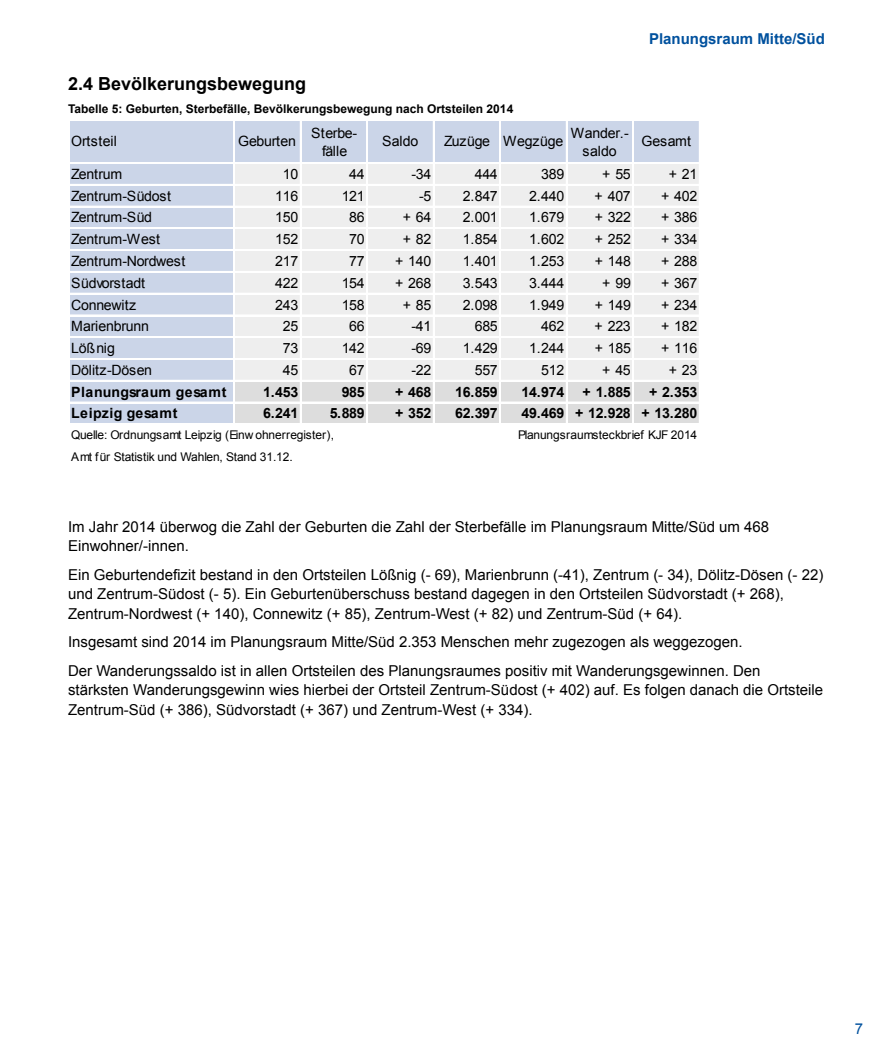
<style>
.page{position:relative;width:893px;height:1063px;background:#fff}
.page>*{position:absolute;margin:0;border:0;box-sizing:border-box;transform-origin:0 0}
.t1{font:700 18px "Arial";color:#000}
.t2{font:15px/19.5px "Arial";color:#000}
.t3{font:700 15px "Arial";color:#00519e}
.t4{font:15px "Arial";color:#00519e}
.t5{font:14.1px/18.5px "Arial";letter-spacing:-.02em;color:#000;text-align:center}
.t6{font:700 14.1px "Arial";letter-spacing:-.02em;color:#000}
.t7{font:700 14.1px "Arial";letter-spacing:.005em;color:#000}
.t8{font:700 14.1px "Arial";letter-spacing:.03em;color:#000}
.t9{font:14.1px "Arial";letter-spacing:.01em;color:#000}
.t10{font:12px/21.8px "Arial";letter-spacing:-.01em;color:#000}
.t11{font:700 12px "Arial";color:#000}
</style>
<div class="page">
<div style="left:69px;top:120px;width:631px;height:44px;background:#cbd5e8"></div>
<div style="left:69px;top:163px;width:166px;height:218px;background:#cbd5e8"></div>
<div style="left:234px;top:163px;width:466px;height:218px;background:#eee"></div>
<div style="left:69px;top:380px;width:166px;height:45px;background:#cbd5e8"></div>
<div style="left:234px;top:380px;width:466px;height:45px;background:#ddd"></div>
<hr style="left:233px;top:120px;width:1px;height:305px;background:#fff">
<hr style="left:234px;top:120px;width:1px;height:305px;background:#fff">
<hr style="left:300px;top:120px;width:1px;height:305px;background:#fff">
<hr style="left:366px;top:120px;width:1px;height:305px;background:#fff">
<hr style="left:367px;top:120px;width:1px;height:305px;background:#fff">
<hr style="left:433px;top:120px;width:1px;height:305px;background:#fff">
<hr style="left:499px;top:120px;width:1px;height:305px;background:#fff">
<hr style="left:500px;top:120px;width:1px;height:305px;background:#fff">
<hr style="left:566px;top:120px;width:1px;height:305px;background:#fff">
<hr style="left:632px;top:120px;width:1px;height:305px;background:#fff">
<hr style="left:633px;top:120px;width:1px;height:305px;background:#fff">
<hr style="left:699px;top:120px;width:1px;height:305px;background:#fff">
<hr style="left:69px;top:162px;width:631px;height:1px;background:#fff">
<hr style="left:69px;top:163px;width:631px;height:1px;background:#fff">
<hr style="left:69px;top:184px;width:631px;height:1px;background:#fff">
<hr style="left:69px;top:206px;width:631px;height:1px;background:#fff">
<hr style="left:69px;top:228px;width:631px;height:1px;background:#fff">
<hr style="left:69px;top:249px;width:631px;height:1px;background:#fff">
<hr style="left:69px;top:250px;width:631px;height:1px;background:#fff">
<hr style="left:69px;top:271px;width:631px;height:2px;background:#fff">
<hr style="left:69px;top:293px;width:631px;height:1px;background:#fff">
<hr style="left:69px;top:315px;width:631px;height:1px;background:#fff">
<hr style="left:69px;top:336px;width:631px;height:1px;background:#fff">
<hr style="left:69px;top:337px;width:631px;height:1px;background:#fff">
<hr style="left:69px;top:358px;width:631px;height:2px;background:#fff">
<hr style="left:69px;top:380px;width:631px;height:1px;background:#fff">
<hr style="left:69px;top:402px;width:631px;height:1px;background:#fff">
<hr style="left:69px;top:424px;width:631px;height:1px;background:#fff">
<p class="t3" style="left:649px;top:28px;width:177px">Planungsraum Mitte/Süd</p>
<p class="t1" style="left:68px;top:71px;width:240px">2.4 Bevölkerungsbewegung</p>
<p class="t11" style="left:68px;top:101px;width:447px">Tabelle 5: Geburten, Sterbefälle, Bevölkerungsbewegung nach Ortsteilen 2014</p>
<p class="t9" style="left:71px;top:132px;width:47px">Ortsteil</p>
<p class="t5" style="left:238px;top:132px;width:60px">Geburten</p>
<p class="t5" style="left:311px;top:124px;width:48px">Sterbe&shy;fälle</p>
<p class="t5" style="left:382px;top:132px;width:38px">Saldo</p>
<p class="t5" style="left:444px;top:132px;width:121px">Zuzüge Wegzüge</p>
<p class="t5" style="left:571px;top:124px;width:60px">Wander.- saldo</p>
<p class="t5" style="left:641px;top:132px;width:51px">Gesamt</p>
<p class="t5" style="left:71px;top:165px;width:53px">Zentrum</p>
<p class="t5" style="left:283px;top:165px;width:17px">10</p>
<p class="t5" style="left:349px;top:165px;width:17px">44</p>
<p class="t5" style="left:411px;top:165px;width:21px">-34</p>
<p class="t5" style="left:475px;top:165px;width:25px">444</p>
<p class="t5" style="left:541px;top:165px;width:25px">389</p>
<p class="t5" style="left:602px;top:165px;width:30px">+ 55</p>
<p class="t5" style="left:669px;top:165px;width:30px">+ 21</p>
<p class="t5" style="left:71px;top:187px;width:101px">Zentrum-Südost</p>
<p class="t5" style="left:275px;top:187px;width:25px">116</p>
<p class="t5" style="left:342px;top:187px;width:25px">121</p>
<p class="t5" style="left:419px;top:187px;width:14px">-5</p>
<p class="t5" style="left:463px;top:187px;width:37px">2.847</p>
<p class="t5" style="left:529px;top:187px;width:37px">2.440</p>
<p class="t5" style="left:595px;top:187px;width:38px">+ 407</p>
<p class="t5" style="left:661px;top:187px;width:38px">+ 402</p>
<p class="t5" style="left:71px;top:208px;width:82px">Zentrum-Süd</p>
<p class="t5" style="left:275px;top:208px;width:25px">150</p>
<p class="t5" style="left:349px;top:208px;width:17px">86</p>
<p class="t5" style="left:403px;top:208px;width:30px">+ 64</p>
<p class="t5" style="left:463px;top:208px;width:37px">2.001</p>
<p class="t5" style="left:529px;top:208px;width:37px">1.679</p>
<p class="t5" style="left:595px;top:208px;width:38px">+ 322</p>
<p class="t5" style="left:661px;top:208px;width:38px">+ 386</p>
<p class="t5" style="left:71px;top:230px;width:90px">Zentrum-West</p>
<p class="t5" style="left:275px;top:230px;width:25px">152</p>
<p class="t5" style="left:349px;top:230px;width:17px">70</p>
<p class="t5" style="left:403px;top:230px;width:30px">+ 82</p>
<p class="t5" style="left:463px;top:230px;width:37px">1.854</p>
<p class="t5" style="left:529px;top:230px;width:37px">1.602</p>
<p class="t5" style="left:595px;top:230px;width:38px">+ 252</p>
<p class="t5" style="left:661px;top:230px;width:38px">+ 334</p>
<p class="t5" style="left:71px;top:252px;width:116px">Zentrum-Nordwest</p>
<p class="t5" style="left:275px;top:252px;width:25px">217</p>
<p class="t5" style="left:349px;top:252px;width:17px">77</p>
<p class="t5" style="left:395px;top:252px;width:38px">+ 140</p>
<p class="t5" style="left:463px;top:252px;width:37px">1.401</p>
<p class="t5" style="left:529px;top:252px;width:37px">1.253</p>
<p class="t5" style="left:595px;top:252px;width:38px">+ 148</p>
<p class="t5" style="left:661px;top:252px;width:38px">+ 288</p>
<p class="t5" style="left:71px;top:274px;width:75px">Südvorstadt</p>
<p class="t5" style="left:275px;top:274px;width:25px">422</p>
<p class="t5" style="left:342px;top:274px;width:25px">154</p>
<p class="t5" style="left:395px;top:274px;width:38px">+ 268</p>
<p class="t5" style="left:463px;top:274px;width:37px">3.543</p>
<p class="t5" style="left:529px;top:274px;width:37px">3.444</p>
<p class="t5" style="left:602px;top:274px;width:30px">+ 99</p>
<p class="t5" style="left:661px;top:274px;width:38px">+ 367</p>
<p class="t5" style="left:71px;top:295px;width:66px">Connewitz</p>
<p class="t5" style="left:275px;top:295px;width:25px">243</p>
<p class="t5" style="left:342px;top:295px;width:25px">158</p>
<p class="t5" style="left:403px;top:295px;width:30px">+ 85</p>
<p class="t5" style="left:463px;top:295px;width:37px">2.098</p>
<p class="t5" style="left:529px;top:295px;width:37px">1.949</p>
<p class="t5" style="left:595px;top:295px;width:38px">+ 149</p>
<p class="t5" style="left:661px;top:295px;width:38px">+ 234</p>
<p class="t5" style="left:71px;top:317px;width:79px">Marienbrunn</p>
<p class="t5" style="left:283px;top:317px;width:17px">25</p>
<p class="t5" style="left:349px;top:317px;width:17px">66</p>
<p class="t5" style="left:411px;top:317px;width:21px">-41</p>
<p class="t5" style="left:475px;top:317px;width:25px">685</p>
<p class="t5" style="left:541px;top:317px;width:25px">462</p>
<p class="t5" style="left:595px;top:317px;width:38px">+ 223</p>
<p class="t5" style="left:661px;top:317px;width:38px">+ 182</p>
<p class="t5" style="left:71px;top:339px;width:45px">Lößnig</p>
<p class="t5" style="left:283px;top:339px;width:17px">73</p>
<p class="t5" style="left:342px;top:339px;width:25px">142</p>
<p class="t5" style="left:411px;top:339px;width:21px">-69</p>
<p class="t5" style="left:463px;top:339px;width:37px">1.429</p>
<p class="t5" style="left:529px;top:339px;width:37px">1.244</p>
<p class="t5" style="left:595px;top:339px;width:38px">+ 185</p>
<p class="t5" style="left:661px;top:339px;width:38px">+ 116</p>
<p class="t5" style="left:71px;top:361px;width:82px">Dölitz-Dösen</p>
<p class="t5" style="left:283px;top:361px;width:17px">45</p>
<p class="t5" style="left:349px;top:361px;width:17px">67</p>
<p class="t5" style="left:411px;top:361px;width:21px">-22</p>
<p class="t5" style="left:475px;top:361px;width:25px">557</p>
<p class="t5" style="left:541px;top:361px;width:25px">512</p>
<p class="t5" style="left:602px;top:361px;width:30px">+ 45</p>
<p class="t5" style="left:669px;top:361px;width:30px">+ 23</p>
<p class="t7" style="left:71px;top:382px;width:157px">Planungsraum gesamt</p>
<p class="t6" style="left:263px;top:382px;width:37px">1.453</p>
<p class="t6" style="left:342px;top:382px;width:25px">985</p>
<p class="t6" style="left:395px;top:382px;width:38px">+ 468</p>
<p class="t6" style="left:455px;top:382px;width:44px">16.859</p>
<p class="t6" style="left:522px;top:382px;width:44px">14.974</p>
<p class="t6" style="left:583px;top:382px;width:50px">+ 1.885</p>
<p class="t6" style="left:649px;top:382px;width:50px">+ 2.353</p>
<p class="t8" style="left:71px;top:404px;width:108px">Leipzig gesamt</p>
<p class="t6" style="left:263px;top:404px;width:37px">6.241</p>
<p class="t6" style="left:330px;top:404px;width:37px">5.889</p>
<p class="t6" style="left:395px;top:404px;width:38px">+ 352</p>
<p class="t6" style="left:455px;top:404px;width:44px">62.397</p>
<p class="t6" style="left:522px;top:404px;width:177px">49.469 + 12.928 + 13.280</p>
<p class="t10" style="left:71px;top:424px;width:264px">Quelle: Ordnungsamt Leipzig (Einw ohnerregister),<br>Amt für Statistik und Wahlen, Stand 31.12.</p>
<p class="t10" style="left:518px;top:424px;width:180px">Planungsraumsteckbrief KJF 2014</p>
<p class="t2" style="left:68px;top:517px;width:703px">Im Jahr 2014 überwog die Zahl der Geburten die Zahl der Sterbefälle im Planungsraum Mitte/Süd um 468<br>Einwohner/-innen.</p>
<p class="t2" style="left:68px;top:565px;width:757px">Ein Geburtendefizit bestand in den Ortsteilen Lößnig (- 69), Marienbrunn (-41), Zentrum (- 34), Dölitz-Dösen (- 22) und Zentrum-Südost (- 5). Ein Geburtenüberschuss bestand dagegen in den Ortsteilen Südvorstadt (+ 268),<br>Zentrum-Nordwest (+ 140), Connewitz (+ 85), Zentrum-West (+ 82) und Zentrum-Süd (+ 64).</p>
<p class="t2" style="left:68px;top:628px;width:694px;line-height:28.5px">Insgesamt sind 2014 im Planungsraum Mitte/Süd 2.353 Menschen mehr zugezogen als weggezogen.<br>Der Wanderungssaldo ist in allen Ortsteilen des Planungsraumes positiv mit Wanderungsgewinnen. Den</p>
<p class="t2" style="left:68px;top:680px;width:757px">stärksten Wanderungsgewinn wies hierbei der Ortsteil Zentrum-Südost (+ 402) auf. Es folgen danach die Ortsteile<br>Zentrum-Süd (+ 386), Südvorstadt (+ 367) und Zentrum-West (+ 334).</p>
<p class="t4" style="left:855px;top:1019px;width:10px">7</p>
</div>
